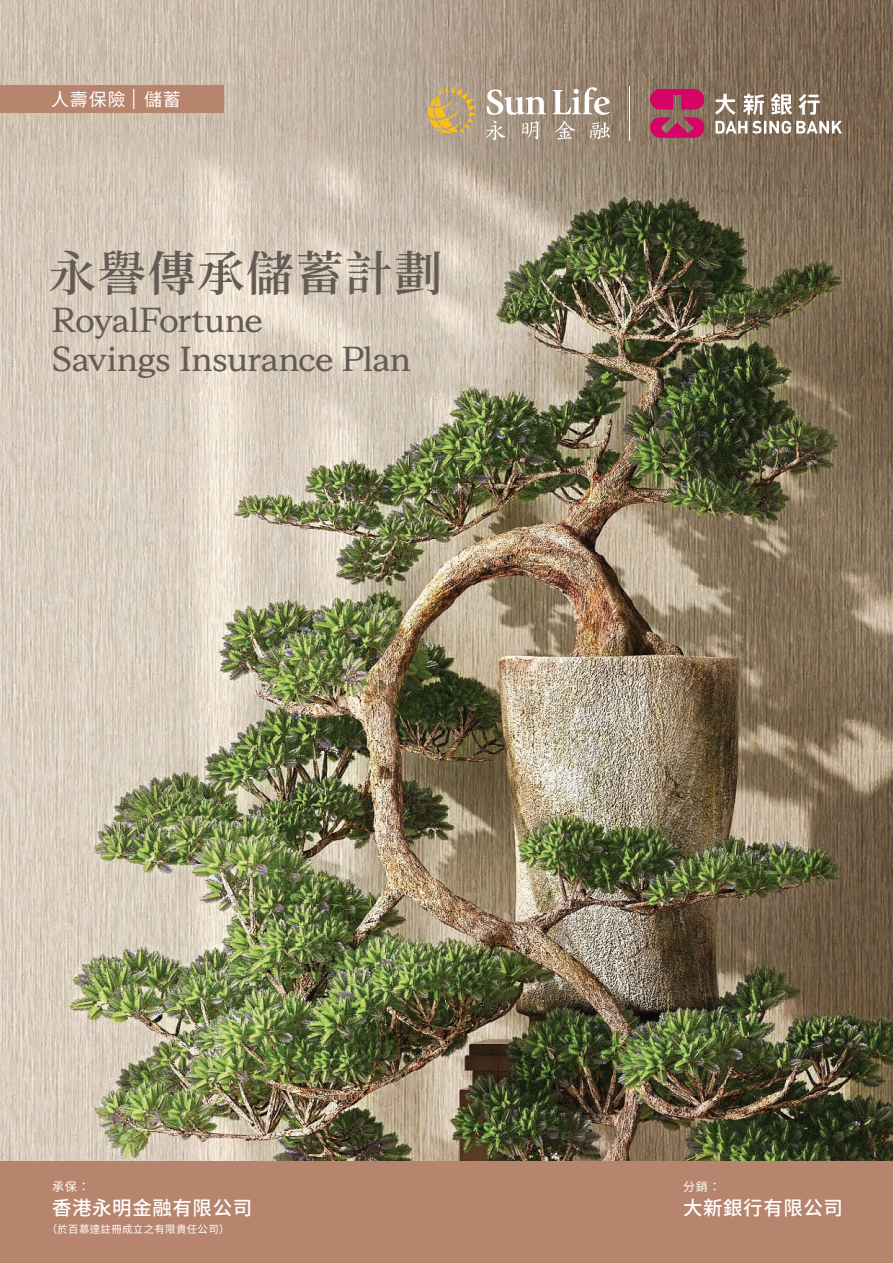
<style>
.page{position:relative;width:893px;height:1263px;background:#fff}
.page>*{position:absolute;margin:0;border:0;box-sizing:border-box;transform-origin:0 0}
.t1{font:600 48px "Noto Serif HK";letter-spacing:.03em;color:#635b54}
.t2{font:700 34.5px/39px "Sun Life New Display";letter-spacing:-.005em;color:#635b54}
.t3{font:500 19.5px "Noto Sans HK";letter-spacing:.03em;color:#fff}
.t4{font:18px "Noto Sans HK";letter-spacing:.05em;color:#fff}
.t5{font:12px "Noto Sans HK";color:#fff}
.t6{font:10.5px "Noto Sans HK";letter-spacing:.025em;color:#fff}
</style>
<div class="page">
<img style="left:0;top:0;width:893px;height:1161px">
<div style="left:0;top:1161px;width:893px;height:102px;background:#b7856e"></div>
<div style="left:0;top:85px;width:224px;height:28px;background:#b7856e"></div>
<svg style="left:487px;top:89px;width:59px;height:26px"></svg>
<svg style="left:553px;top:87px;width:57px;height:28px"></svg>
<svg style="left:428px;top:86px;width:49px;height:48px;background:#c4a76e"></svg>
<svg style="left:486px;top:121px;width:20px;height:19px"></svg>
<svg style="left:522px;top:121px;width:17px;height:18px"></svg>
<svg style="left:555px;top:121px;width:20px;height:18px"></svg>
<svg style="left:590px;top:122px;width:20px;height:17px"></svg>
<svg style="left:650px;top:89px;width:54px;height:49px;background:#b82d63"></svg>
<svg style="left:715px;top:93px;width:127px;height:42px"></svg>
<hr style="left:629px;top:86px;width:1px;height:54px;background:#fff">
<p class="t4" style="left:51px;top:89px;width:131px">人壽保險 | 儲蓄</p>
<p class="t1" style="left:48px;top:246px;width:396px">永譽傳承儲蓄計劃</p>
<p class="t2" style="left:52px;top:299px;width:360px">RoyalFortune<br>Savings Insurance Plan</p>
<p class="t5" style="left:52px;top:1180px;width:39px">承保：</p>
<p class="t3" style="left:52px;top:1197px;width:202px">香港永明金融有限公司</p>
<p class="t6" style="left:47px;top:1223px;width:184px">（於百慕達註冊成立之有限責任公司）</p>
<p class="t5" style="left:683px;top:1180px;width:39px">分銷：</p>
<p class="t3" style="left:683px;top:1197px;width:162px">大新銀行有限公司</p>
</div>
